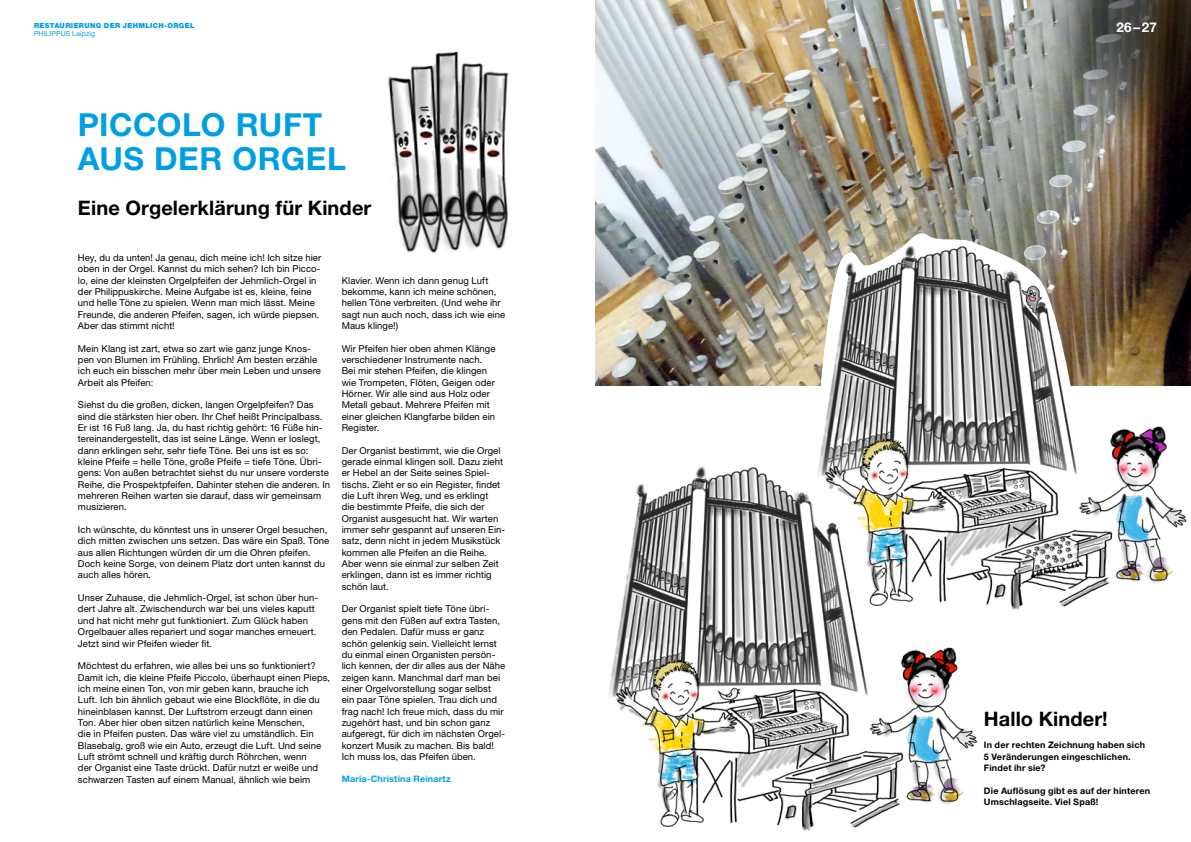
<style>
.page{position:relative;width:1191px;height:842px;background:#fff}
.page>*{position:absolute;margin:0;border:0;box-sizing:border-box;transform-origin:0 0}
.t1{font:700 31.8px/34px "Helvetica Neue LT Std";letter-spacing:.015em;color:#009ee3}
.t2{font:700 20px "Helvetica Neue LT Std";letter-spacing:.005em;color:#000}
.t3{font:700 13.5px "Helvetica Neue LT Std";color:#fff}
.t4{font:9.5px/11.3px "Helvetica Neue LT Std";letter-spacing:.005em;color:#000}
.t5{font:700 9px/11.3px "Helvetica Neue LT Std";letter-spacing:.02em;color:#000}
.t6{font:700 9px "Helvetica Neue LT Std";letter-spacing:.02em;color:#009ee3}
.t7{font:900 7px "Helvetica Neue LT Std";letter-spacing:.055em;color:#009ee3}
.t8{font:7px "Helvetica Neue LT Std";letter-spacing:.015em;color:#009ee3}
</style>
<div class="page">
<img style="left:595px;top:0;width:596px;height:386px">
<img style="left:609px;top:466px;width:369px;height:365px">
<img style="left:387px;top:51px;width:122px;height:202px">
<img style="left:787px;top:185px;width:404px;height:425px">
<svg style="left:1052px;top:0;width:139px;height:147px;background:#59554d"></svg>
<p class="t7" style="left:34px;top:21px;width:162px">RESTAURIERUNG DER JEHMLICH-ORGEL</p>
<p class="t8" style="left:34px;top:30px;width:63px">PHILIPPUS Leipzig</p>
<h1 class="t1" style="left:78px;top:107px;width:269px">PICCOLO RUFT<br>AUS DER ORGEL</h1>
<h2 class="t2" style="left:78px;top:196px;width:295px">Eine Orgelerklärung für Kinder</h2>
<p class="t4" style="left:78px;top:252px;width:245px">Hey, du da unten! Ja genau, dich meine ich! Ich sitze hier oben in der Orgel. Kannst du mich sehen? Ich bin Picco&shy;lo, eine der kleinsten Orgelpfeifen der Jehmlich-Orgel in der Philippuskirche. Meine Aufgabe ist es, kleine, feine und helle Töne zu spielen. Wenn man mich lässt. Meine Freunde, die anderen Pfeifen, sagen, ich würde piepsen.<br>Aber das stimmt nicht!</p>
<p class="t4" style="left:78px;top:342px;width:244px">Mein Klang ist zart, etwa so zart wie ganz junge Knos&shy;pen von Blumen im Frühling. Ehrlich! Am besten erzähle ich euch ein bisschen mehr über mein Leben und unsere Arbeit als Pfeifen:</p>
<p class="t4" style="left:78px;top:399px;width:254px">Siehst du die großen, dicken, langen Orgelpfeifen? Das sind die stärksten hier oben. Ihr Chef heißt Principalbass.<br>Er ist 16 Fuß lang. Ja, du hast richtig gehört: 16 Füße hin&shy;tereinandergestellt, das ist seine Länge. Wenn er loslegt, dann erklingen sehr, sehr tiefe Töne. Bei uns ist es so: kleine Pfeife = helle Töne, große Pfeife = tiefe Töne. Übri&shy;gens: Von außen betrachtet siehst du nur unsere vorderste Reihe, die Prospektpfeifen. Dahinter stehen die anderen. In mehreren Reihen warten sie darauf, dass wir gemeinsam musizieren.</p>
<p class="t4" style="left:78px;top:524px;width:253px">Ich wünschte, du könntest uns in unserer Orgel besuchen, dich mitten zwischen uns setzen. Das wäre ein Spaß. Töne aus allen Richtungen würden dir um die Ohren pfeifen.<br>Doch keine Sorge, von deinem Platz dort unten kannst du auch alles hören.</p>
<p class="t4" style="left:78px;top:592px;width:242px">Unser Zuhause, die Jehmlich-Orgel, ist schon über hun&shy;dert Jahre alt. Zwischendurch war bei uns vieles kaputt und hat nicht mehr gut funktioniert. Zum Glück haben Orgelbauer alles repariert und sogar manches erneuert.<br>Jetzt sind wir Pfeifen wieder fit.</p>
<p class="t4" style="left:78px;top:660px;width:254px">Möchtest du erfahren, wie alles bei uns so funktioniert?<br>Damit ich, die kleine Pfeife Piccolo, überhaupt einen Pieps, ich meine einen Ton, von mir geben kann, brauche ich Luft. Ich bin ähnlich gebaut wie eine Blockflöte, in die du hineinblasen kannst. Der Luftstrom erzeugt dann einen Ton. Aber hier oben sitzen natürlich keine Menschen,<br>die in Pfeifen pusten. Das wäre viel zu umständlich. Ein Blasebalg, groß wie ein Auto, erzeugt die Luft. Und seine Luft strömt schnell und kräftig durch Röhrchen, wenn<br>der Organist eine Taste drückt. Dafür nutzt er weiße und schwarzen Tasten auf einem Manual, ähnlich wie beim</p>
<p class="t4" style="left:342px;top:274px;width:165px">Klavier. Wenn ich dann genug Luft bekomme, kann ich meine schönen, hellen Töne verbreiten. (Und wehe ihr sagt nun auch noch, dass ich wie eine<br>Maus klinge!)</p>
<p class="t4" style="left:342px;top:342px;width:155px">Wir Pfeifen hier oben ahmen Klänge verschiedener Instrumente nach.<br>Bei mir stehen Pfeifen, die klingen wie Trompeten, Flöten, Geigen oder<br>Hörner. Wir alle sind aus Holz oder<br>Metall gebaut. Mehrere Pfeifen mit einer gleichen Klangfarbe bilden ein<br>Register.</p>
<p class="t4" style="left:342px;top:444px;width:165px">Der Organist bestimmt, wie die Orgel gerade einmal klingen soll. Dazu zieht er Hebel an der Seite seines Spiel&shy;tischs. Zieht er so ein Register, findet die Luft ihren Weg, und es erklingt<br>die bestimmte Pfeife, die sich der Organist ausgesucht hat. Wir warten immer sehr gespannt auf unseren Ein&shy;satz, denn nicht in jedem Musikstück kommen alle Pfeifen an die Reihe.<br>Aber wenn sie einmal zur selben Zeit erklingen, dann ist es immer richtig schön laut.</p>
<p class="t4" style="left:342px;top:603px;width:165px">Der Organist spielt tiefe Töne übri&shy;gens mit den Füßen auf extra Tasten, den Pedalen. Dafür muss er ganz schön gelenkig sein. Vielleicht lernst du einmal einen Organisten persön&shy;lich kennen, der dir alles aus der Nähe zeigen kann. Manchmal darf man bei einer Orgelvorstellung sogar selbst ein paar Töne spielen. Trau dich und frag nach! Ich freue mich, dass du mir zugehört hast, und bin schon ganz aufgeregt, für dich im nächsten Orgel&shy;konzert Musik zu machen. Bis bald!<br>Ich muss los, das Pfeifen üben.</p>
<p class="t6" style="left:342px;top:774px;width:110px">Maria-Christina Reinartz</p>
<h3 class="t3" style="left:1116px;top:19px;width:42px">26–27</h3>
<h2 class="t2" style="left:984px;top:706px;width:125px">Hallo Kinder!</h2>
<p class="t5" style="left:984px;top:739px;width:163px">In der rechten Zeichnung haben sich<br>5 Veränderungen eingeschlichen.<br>Findet ihr sie?</p>
<p class="t5" style="left:984px;top:785px;width:168px">Die Auflösung gibt es auf der hinteren<br>Umschlagseite. Viel Spaß!</p>
</div>
